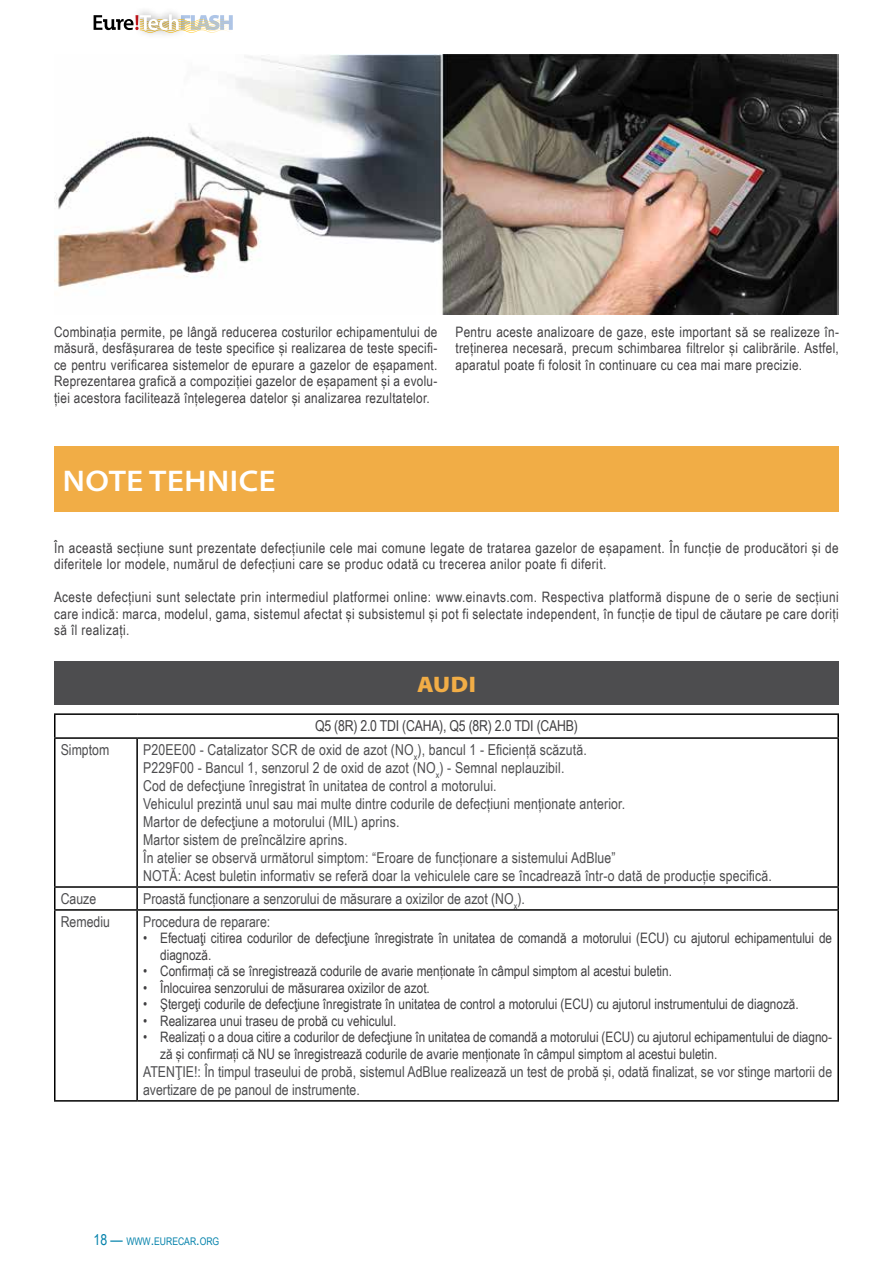
<style>
.page{position:relative;width:893px;height:1263px;background:#fff}
.page>*{position:absolute;margin:0;border:0;box-sizing:border-box;transform-origin:0 0}
.t1{font:600 semi-expanded 30px "Myriad Pro";letter-spacing:.02em;color:#fff}
.t2{font:900 semi-expanded 22.5px "Myriad Pro";color:#f1ad46}
.t3{font:15px/18px "Arial Narrow";letter-spacing:.01em;color:#4d4d4f}
.t4{font:15px "Arial Narrow";letter-spacing:-.015em;color:#414042}
.t5{font:14.4px/16.5px "Arial Narrow";color:#414042;text-align:justify}
.t6{font:14.4px/16.5px "Arial Narrow";letter-spacing:.03em;color:#414042}
.t7{font:10.5px "Arial Narrow";color:#0482ab}
.s1{font-size:15px}
</style>
<div class="page">
<svg style="left:94px;top:14px;width:139px;height:19px"></svg>
<img style="left:54px;top:54px;width:785px;height:260px">
<div style="left:54px;top:446px;width:785px;height:66px;background:#f1ad46"></div>
<hr style="left:54px;top:713px;width:83px;height:2px;background:#000">
<hr style="left:54px;top:715px;width:2px;height:22px;background:#000">
<hr style="left:137px;top:713px;width:702px;height:2px;background:#000">
<hr style="left:837px;top:715px;width:2px;height:22px;background:#000">
<hr style="left:54px;top:737px;width:83px;height:2px;background:#000">
<hr style="left:54px;top:739px;width:2px;height:147px;background:#000">
<hr style="left:137px;top:737px;width:702px;height:2px;background:#000">
<hr style="left:136px;top:739px;width:2px;height:147px;background:#000">
<hr style="left:837px;top:739px;width:2px;height:147px;background:#000">
<hr style="left:54px;top:886px;width:83px;height:2px;background:#000">
<hr style="left:54px;top:888px;width:2px;height:21px;background:#000">
<hr style="left:137px;top:886px;width:702px;height:2px;background:#000">
<hr style="left:136px;top:888px;width:2px;height:21px;background:#000">
<hr style="left:837px;top:888px;width:2px;height:21px;background:#000">
<hr style="left:54px;top:909px;width:83px;height:2px;background:#000">
<hr style="left:54px;top:911px;width:2px;height:189px;background:#000">
<hr style="left:137px;top:909px;width:702px;height:2px;background:#000">
<hr style="left:136px;top:911px;width:2px;height:189px;background:#000">
<hr style="left:837px;top:911px;width:2px;height:189px;background:#000">
<hr style="left:54px;top:1100px;width:83px;height:1px;background:#000">
<hr style="left:137px;top:1100px;width:702px;height:1px;background:#000">
<div style="left:54px;top:661px;width:785px;height:44px;background:#4d4d4f"></div>
<p class="t5" style="left:54px;top:323px;width:385px">Combinația permite, pe lângă reducerea costurilor echipamentului de măsură, desfășurarea de teste specifice și realizarea de teste specifi&shy;ce pentru verificarea sistemelor de epurare a gazelor de eșapament.<br>Reprezentarea grafică a compoziției gazelor de eșapament și a evolu&shy;ției acestora facilitează înțelegerea datelor și analizarea rezultatelor.</p>
<p class="t5" style="left:455px;top:323px;width:385px">Pentru aceste analizoare de gaze, este important să se realizeze în&shy;treținerea necesară, precum schimbarea filtrelor și calibrările. Astfel, aparatul poate fi folosit în continuare cu cea mai mare precizie.</p>
<h1 class="t1" style="left:63px;top:464px;width:214px">NOTE TEHNICE</h1>
<p class="t6" style="left:54px;top:539px;width:786px">În această secțiune sunt prezentate defecțiunile cele mai comune legate de tratarea gazelor de eșapament. În funcție de producători și de diferitele lor modele, numărul de defecțiuni care se produc odată cu trecerea anilor poate fi diferit.</p>
<p class="t5" style="left:54px;top:588px;width:786px">Aceste defecțiuni sunt selectate prin intermediul platformei online: www.einavts.com. Respectiva platformă dispune de o serie de secțiuni care indică: marca, modelul, gama, sistemul afectat și subsistemul și pot fi selectate independent, în funcție de tipul de căutare pe care doriți să îl realizați.</p>
<h2 class="t2" style="left:417px;top:671px;width:60px">AUDI</h2>
<p class="t4" style="left:315px;top:715px;width:264px">Q5 (8R) 2.0 TDI (CAHA), Q5 (8R) 2.0 TDI (CAHB)</p>
<p class="t3" style="left:61px;top:740px;width:50px">Simptom</p>
<p class="t3" style="left:143px;top:740px;width:630px">P20EE00 - Catalizator SCR de oxid de azot (NO<sub>x</sub>), bancul 1 - Eficiență scăzută.<br>P229F00 - Bancul 1, senzorul 2 de oxid de azot (NO<sub>x</sub>) - Semnal neplauzibil.<br>Cod de defecţiune înregistrat în unitatea de control a motorului.<br>Vehiculul prezintă unul sau mai multe dintre codurile de defecțiuni menționate anterior.<br>Martor de defecţiune a motorului (MIL) aprins.<br>Martor sistem de preîncălzire aprins.<br>În atelier se observă următorul simptom: “Eroare de funcționare a sistemului AdBlue”<br>NOTĂ: Acest buletin informativ se referă doar la vehiculele care se încadrează într-o dată de producție specifică.</p>
<p class="t3" style="left:61px;top:889px;width:37px">Cauze</p>
<p class="t3" style="left:143px;top:889px;width:383px">Proastă funcționare a senzorului de măsurare a oxizilor de azot (NO<sub>x</sub>).</p>
<p class="t3" style="left:61px;top:912px;width:51px">Remediu</p>
<p class="t3" style="left:143px;top:912px;width:129px">Procedura de reparare:</p>
<p class="t5" style="left:160px;top:929px;width:673px;text-indent:-17px">• Efectuaţi citirea codurilor de defecţiune înregistrate în unitatea de comandă a motorului (ECU) cu ajutorul echipamentului de diagnoză.</p>
<p class="t5" style="left:143px;top:962px;width:530px">• Confirmați că se înregistrează codurile de avarie menționate în câmpul simptom al acestui buletin.</p>
<p class="t5" style="left:143px;top:979px;width:288px">• Înlocuirea senzorului de măsurarea oxizilor de azot.</p>
<p class="t5" style="left:143px;top:995px;width:657px">• Ştergeţi codurile de defecţiune înregistrate în unitatea de control a motorului (ECU) cu ajutorul instrumentului de diagnoză.</p>
<p class="t5" style="left:143px;top:1012px;width:255px">• Realizarea unui traseu de probă cu vehiculul.</p>
<p class="t5" style="left:160px;top:1028px;width:674px;text-indent:-17px">• Realizați o a doua citire a codurilor de defecţiune în unitatea de comandă a motorului (ECU) cu ajutorul echipamentului de diagno&shy;ză și confirmați că NU se înregistrează codurile de avarie menționate în câmpul simptom al acestui buletin.</p>
<p class="t3" style="left:143px;top:1062px;width:690px">ATENŢIE!: În timpul traseului de probă, sistemul AdBlue realizează un test de probă și, odată finalizat, se vor stinge martorii de avertizare de pe panoul de instrumente.</p>
<p class="t7" style="left:94px;top:1233px;width:127px"><span class="s1">18 —</span> WWW<span class="s1">.</span>EURECAR<span class="s1">.</span>ORG</p>
</div>
